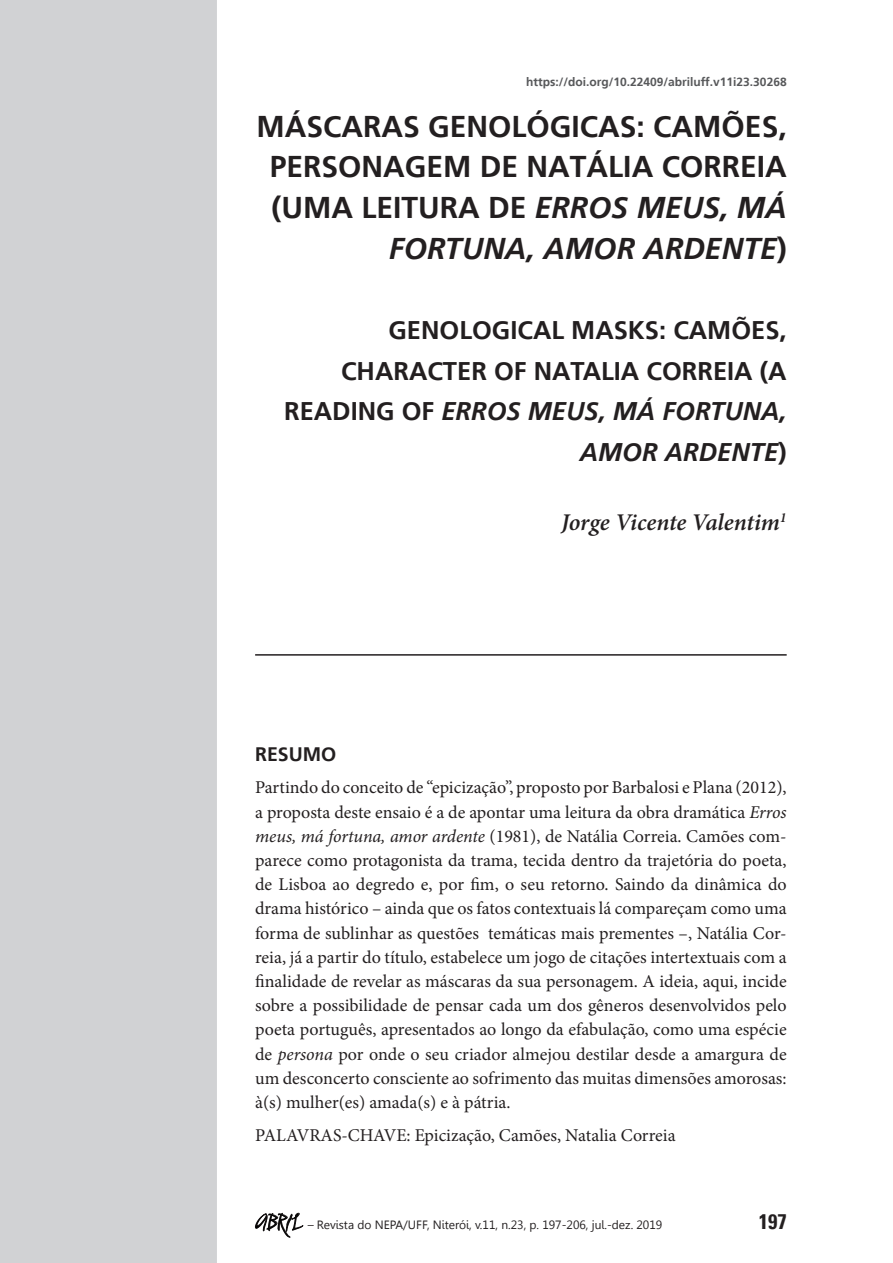
<style>
.page{position:relative;width:893px;height:1263px;background:#fff}
.page>*{position:absolute;margin:0;border:0;box-sizing:border-box;transform-origin:0 0}
.t1{font:700 30px/40.7px "Frutiger LT";color:#231f20;text-align:right}
.t2{font:700 25.5px/40.7px "Frutiger LT";color:#231f20;text-align:right}
.t3{font:italic 600 24px "Minion Pro";letter-spacing:-.005em;color:#231f20}
.t4{font:700 condensed 21px "Univers LT";color:#231f20}
.t5{font:700 19.5px "Frutiger LT";color:#231f20}
.t6{font:18px/24.2px "Minion Pro";color:#231f20;text-align:justify}
.t7{font:12px "Gisha";color:#231f20}
.t8{font:700 12px "Frutiger LT";color:#57585a}
.s1{font-style:italic}
.s2{font-family:"Dali";font-size:18px;color:#000}
</style>
<div class="page">
<div style="left:1px;top:0;width:216px;height:1263px;background:#d1d2d4"></div>
<svg style="left:255px;top:1212px;width:49px;height:26px"></svg>
<svg style="left:0;top:0;width:1px;height:1263px"></svg>
<hr style="left:255px;top:654px;width:532px;height:2px;background:#231f20">
<p class="t8" style="left:526px;top:74px;width:262px">https://doi.org/10.22409/abriluff.v11i23.30268</p>
<h1 class="t1" style="left:257px;top:106px;width:532px">MÁSCARAS GENOLÓGICAS: CAMÕES,<br>PERSONAGEM DE NATÁLIA CORREIA (UMA LEITURA DE <span class="s1">ERROS MEUS, MÁ<br>FORTUNA, AMOR ARDENTE</span>)</h1>
<h2 class="t2" style="left:284px;top:310px;width:504px">GENOLOGICAL MASKS: CAMÕES,<br>CHARACTER OF NATALIA CORREIA (A<br>READING OF <span class="s1">ERROS MEUS, MÁ FORTUNA,<br>AMOR ARDENTE</span>)</h2>
<h3 class="t3" style="left:561px;top:506px;width:227px">Jorge Vicente Valentim<sup>1</sup></h3>
<p class="t5" style="left:255px;top:742px;width:83px">RESUMO</p>
<p class="t6" style="left:255px;top:775px;width:533px">Partindo do conceito de “epicização”, proposto por Barbalosi e Plana (2012), a proposta deste ensaio é a de apontar uma leitura da obra dramática <span class="s1">Erros meus, má fortuna, amor ardente</span> (1981), de Natália Correia. Camões com&shy;parece como protagonista da trama, tecida dentro da trajetória do poeta, de Lisboa ao degredo e, por fim, o seu retorno. Saindo da dinâmica do drama histórico – ainda que os fatos contextuais lá compareçam como uma forma de sublinhar as questões temáticas mais prementes –, Natália Cor&shy;reia, já a partir do título, estabelece um jogo de citações intertextuais com a finalidade de revelar as máscaras da sua personagem. A ideia, aqui, incide sobre a possibilidade de pensar cada um dos gêneros desenvolvidos pelo poeta português, apresentados ao longo da efabulação, como uma espécie de <span class="s1">persona</span> por onde o seu criador almejou destilar desde a amargura de um desconcerto consciente ao sofrimento das muitas dimensões amorosas: à(s) mulher(es) amada(s) e à pátria.</p>
<p class="t6" style="left:255px;top:1123px;width:422px">PALAVRAS-CHAVE: Epicização, Camões, Natalia Correia</p>
<p class="t7" style="left:255px;top:1217px;width:409px"><span class="s2">ABRIL</span> – Revista do NEPA/UFF, Niterói, v.11, n.23, p. 197-206, jul.-dez. 2019</p>
<p class="t4" style="left:759px;top:1208px;width:29px">197</p>
</div>
